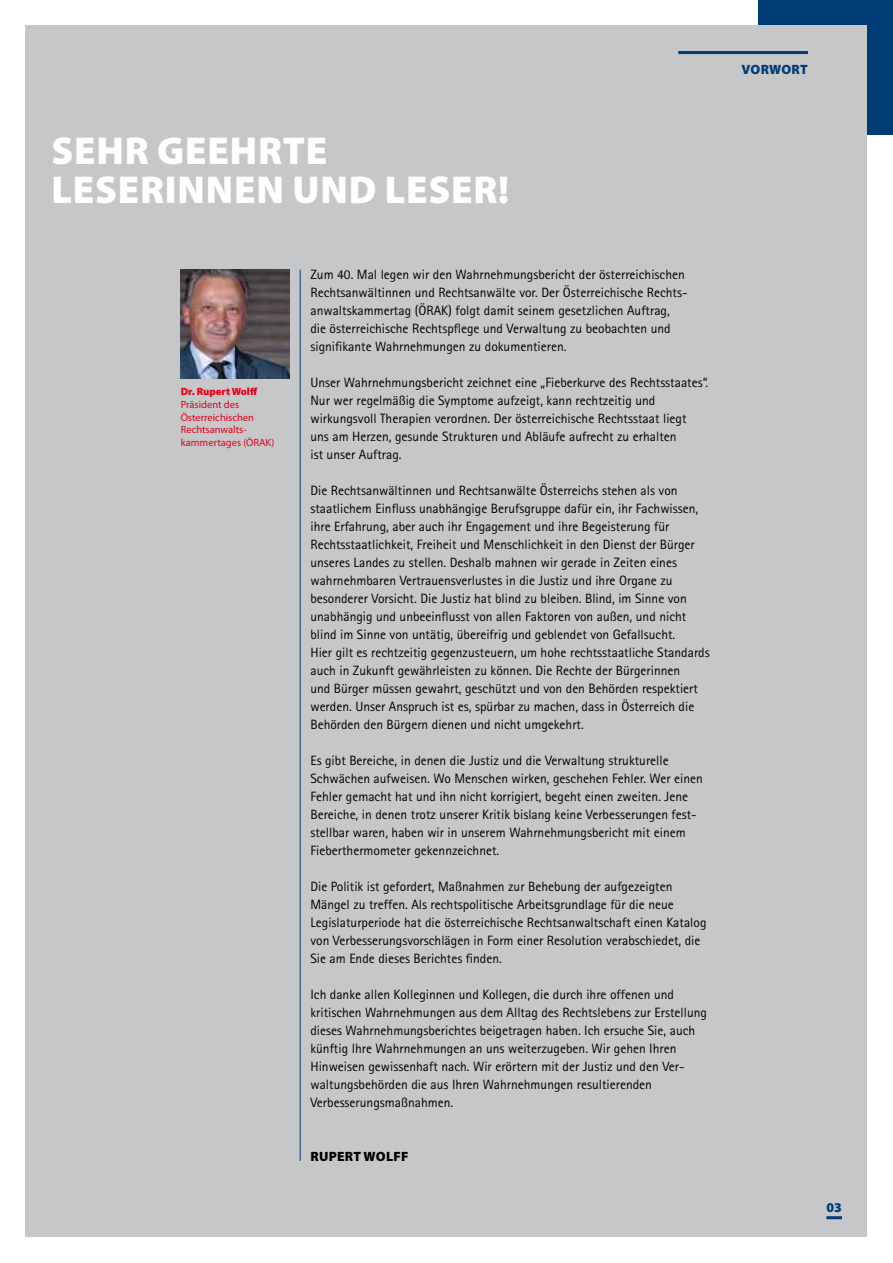
<style>
.page{position:relative;width:893px;height:1263px;background:#fff}
.page>*{position:absolute;margin:0;border:0;box-sizing:border-box;transform-origin:0 0}
.t1{font:900 39px/39px "Myriad Pro";letter-spacing:.02em;color:#fff}
.t2{font:13.5px/18px "Rotis Sans Serif";color:#000}
.t3{font:900 13.5px "Myriad Pro";letter-spacing:.02em;color:#000}
.t4{font:900 13.5px "Myriad Pro";letter-spacing:.015em;color:#003c76}
.t5{font:10.5px/12.8px "Myriad Pro";color:#e2001a}
.t6{font:900 10.5px "Myriad Pro";color:#e2001a}
</style>
<div class="page">
<div style="left:758px;top:0;width:135px;height:135px;background:#003c76"></div>
<div style="left:26px;top:26px;width:841px;height:1211px;background:#c6c7c8"></div>
<hr style="left:826px;top:1216px;width:16px;height:3px;background:#003c76">
<hr style="left:678px;top:51px;width:130px;height:3px;background:#003c76">
<img style="left:181px;top:270px;width:108px;height:108px">
<hr style="left:300px;top:270px;width:1px;height:891px;background:#003c76">
<h1 class="t1" style="left:51px;top:130px;width:459px">SEHR GEEHRTE<br>LESERINNEN UND LESER!</h1>
<p class="t6" style="left:181px;top:385px;width:78px">DR. RUPERT WOLFF</p>
<p class="t5" style="left:181px;top:398px;width:95px">Präsident des<br>Österreichischen<br>Rechtsanwalts&shy;kammertages (ÖRAK)</p>
<p class="t2" style="left:310px;top:265px;width:379px">Zum 40. Mal legen wir den Wahrnehmungsbericht der österreichischen Rechtsanwältinnen und Rechtsanwälte vor. Der Österreichische Rechts&shy;anwaltskammertag (ÖRAK) folgt damit seinem gesetzlichen Auftrag, die österreichische Rechtspflege und Verwaltung zu beobachten und signifikante Wahrnehmungen zu dokumentieren.</p>
<p class="t2" style="left:310px;top:373px;width:399px">Unser Wahrnehmungsbericht zeichnet eine „Fieberkurve des Rechtsstaates“.<br>Nur wer regelmäßig die Symptome aufzeigt, kann rechtzeitig und wirkungsvoll Therapien verordnen. Der österreichische Rechtsstaat liegt uns am Herzen, gesunde Strukturen und Abläufe aufrecht zu erhalten<br>ist unser Auftrag.</p>
<p class="t2" style="left:310px;top:481px;width:401px">Die Rechtsanwältinnen und Rechtsanwälte Österreichs stehen als von staatlichem Einfluss unabhängige Berufsgruppe dafür ein, ihr Fachwissen, ihre Erfahrung, aber auch ihr Engagement und ihre Begeisterung für Rechtsstaatlichkeit, Freiheit und Menschlichkeit in den Dienst der Bürger unseres Landes zu stellen. Deshalb mahnen wir gerade in Zeiten eines wahrnehmbaren Vertrauensverlustes in die Justiz und ihre Organe zu besonderer Vorsicht. Die Justiz hat blind zu bleiben. Blind, im Sinne von unabhängig und unbeeinflusst von allen Faktoren von außen, und nicht blind im Sinne von untätig, übereifrig und geblendet von Gefallsucht.<br>Hier gilt es rechtzeitig gegenzusteuern, um hohe rechtsstaatliche Standards auch in Zukunft gewährleisten zu können. Die Rechte der Bürgerinnen<br>und Bürger müssen gewahrt, geschützt und von den Behörden respektiert werden. Unser Anspruch ist es, spürbar zu machen, dass in Österreich die Behörden den Bürgern dienen und nicht umgekehrt.</p>
<p class="t2" style="left:310px;top:751px;width:394px">Es gibt Bereiche, in denen die Justiz und die Verwaltung strukturelle Schwächen aufweisen. Wo Menschen wirken, geschehen Fehler. Wer einen Fehler gemacht hat und ihn nicht korrigiert, begeht einen zweiten. Jene Bereiche, in denen trotz unserer Kritik bislang keine Verbesserungen fest&shy;stellbar waren, haben wir in unserem Wahrnehmungsbericht mit einem Fieberthermometer gekennzeichnet.</p>
<p class="t2" style="left:310px;top:877px;width:398px">Die Politik ist gefordert, Maßnahmen zur Behebung der aufgezeigten Mängel zu treffen. Als rechtspolitische Arbeitsgrundlage für die neue Legislaturperiode hat die österreichische Rechtsanwaltschaft einen Katalog von Verbesserungsvorschlägen in Form einer Resolution verabschiedet, die Sie am Ende dieses Berichtes finden.</p>
<p class="t2" style="left:310px;top:985px;width:398px">Ich danke allen Kolleginnen und Kollegen, die durch ihre offenen und kritischen Wahrnehmungen aus dem Alltag des Rechtslebens zur Erstellung dieses Wahrnehmungsberichtes beigetragen haben. Ich ersuche Sie, auch künftig Ihre Wahrnehmungen an uns weiterzugeben. Wir gehen Ihren Hinweisen gewissenhaft nach. Wir erörtern mit der Justiz und den Ver&shy;waltungsbehörden die aus Ihren Wahrnehmungen resultierenden Verbesserungsmaßnahmen.</p>
<p class="t3" style="left:311px;top:1147px;width:99px">RUPERT WOLFF</p>
<p class="t4" style="left:741px;top:60px;width:68px">VORWORT</p>
<p class="t4" style="left:826px;top:1198px;width:17px">03</p>
</div>
